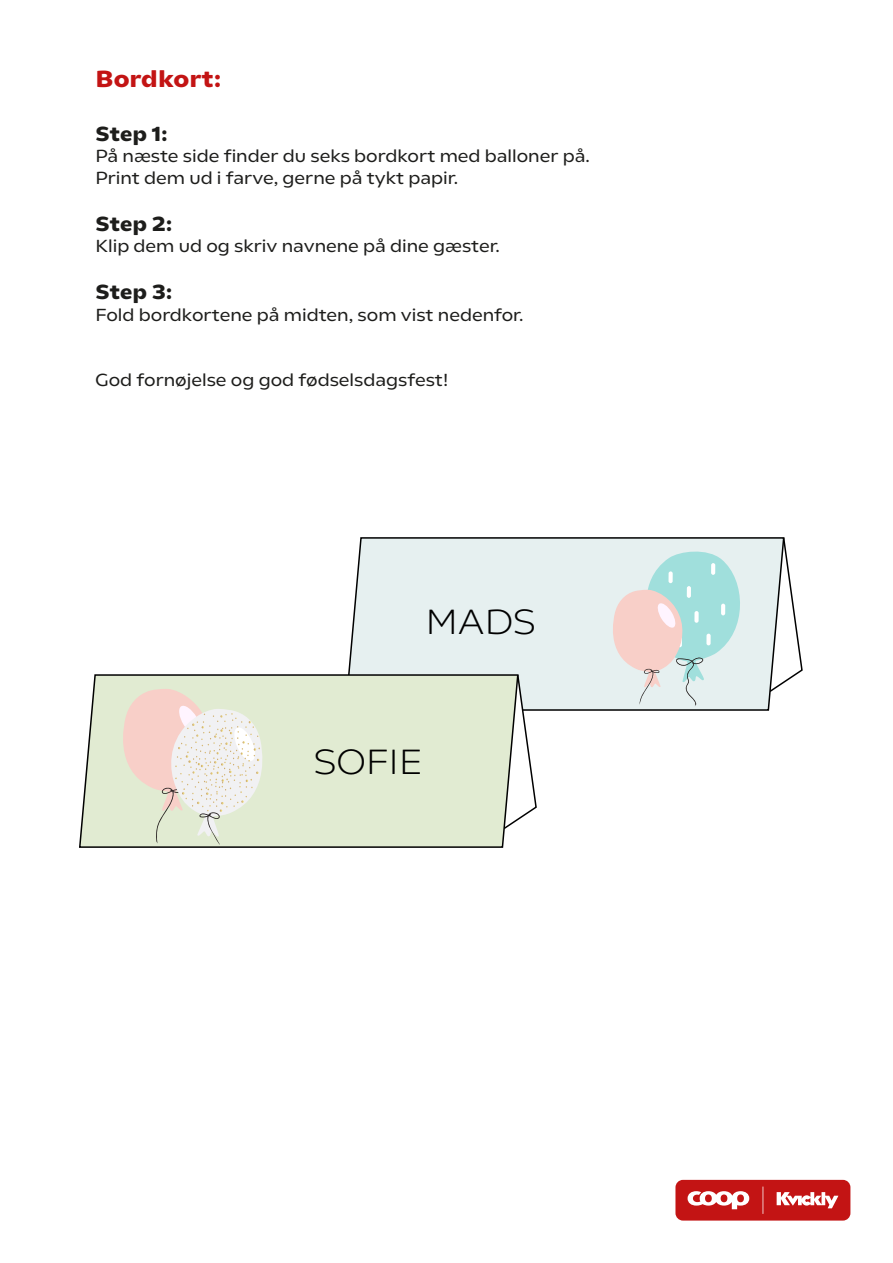
<style>
.page{position:relative;width:893px;height:1263px;background:#fff}
.page>*{position:absolute;margin:0;border:0;box-sizing:border-box;transform-origin:0 0}
.t1{font:300 36px "COOPPRINT";color:#000}
.t2{font:700 24px "COOPPRINT";color:#c31414}
.t3{font:700 21px "COOPPRINT";letter-spacing:-.005em;color:#1d1d1b}
.t4{font:18px/21.6px "COOPPRINT";color:#1d1d1b}
</style>
<div class="page">
<svg style="left:785px;top:542px;width:18px;height:141px"></svg>
<svg style="left:348px;top:537px;width:437px;height:174px"></svg>
<svg style="left:605px;top:547px;width:143px;height:159px"></svg>
<svg style="left:519px;top:673px;width:19px;height:147px"></svg>
<svg style="left:79px;top:673px;width:440px;height:175px"></svg>
<svg style="left:113px;top:688px;width:159px;height:157px"></svg>
<div style="left:675px;top:1180px;width:175px;height:40px;background:#c31414;border-radius:8px"></div>
<svg style="left:688px;top:1191px;width:61px;height:18px"></svg>
<svg style="left:763px;top:1186px;width:1px;height:28px"></svg>
<svg style="left:777px;top:1192px;width:61px;height:16px"></svg>
<h2 class="t2" style="left:95px;top:65px;width:127px">Bordkort:</h2>
<p class="t3" style="left:95px;top:122px;width:74px">Step 1:</p>
<p class="t4" style="left:95px;top:145px;width:496px">På næste side finder du seks bordkort med balloner på.<br>Print dem ud i farve, gerne på tykt papir.</p>
<p class="t3" style="left:95px;top:212px;width:78px">Step 2:</p>
<p class="t4" style="left:95px;top:235px;width:406px">Klip dem ud og skriv navnene på dine gæster.</p>
<p class="t3" style="left:95px;top:281px;width:78px">Step 3:</p>
<p class="t4" style="left:95px;top:304px;width:429px">Fold bordkortene på midten, som vist nedenfor.</p>
<p class="t4" style="left:95px;top:369px;width:355px">God fornøjelse og god fødselsdagsfest!</p>
<h1 class="t1" style="left:426px;top:602px;width:112px">MADS</h1>
<h1 class="t1" style="left:314px;top:742px;width:111px">SOFIE</h1>
</div>
